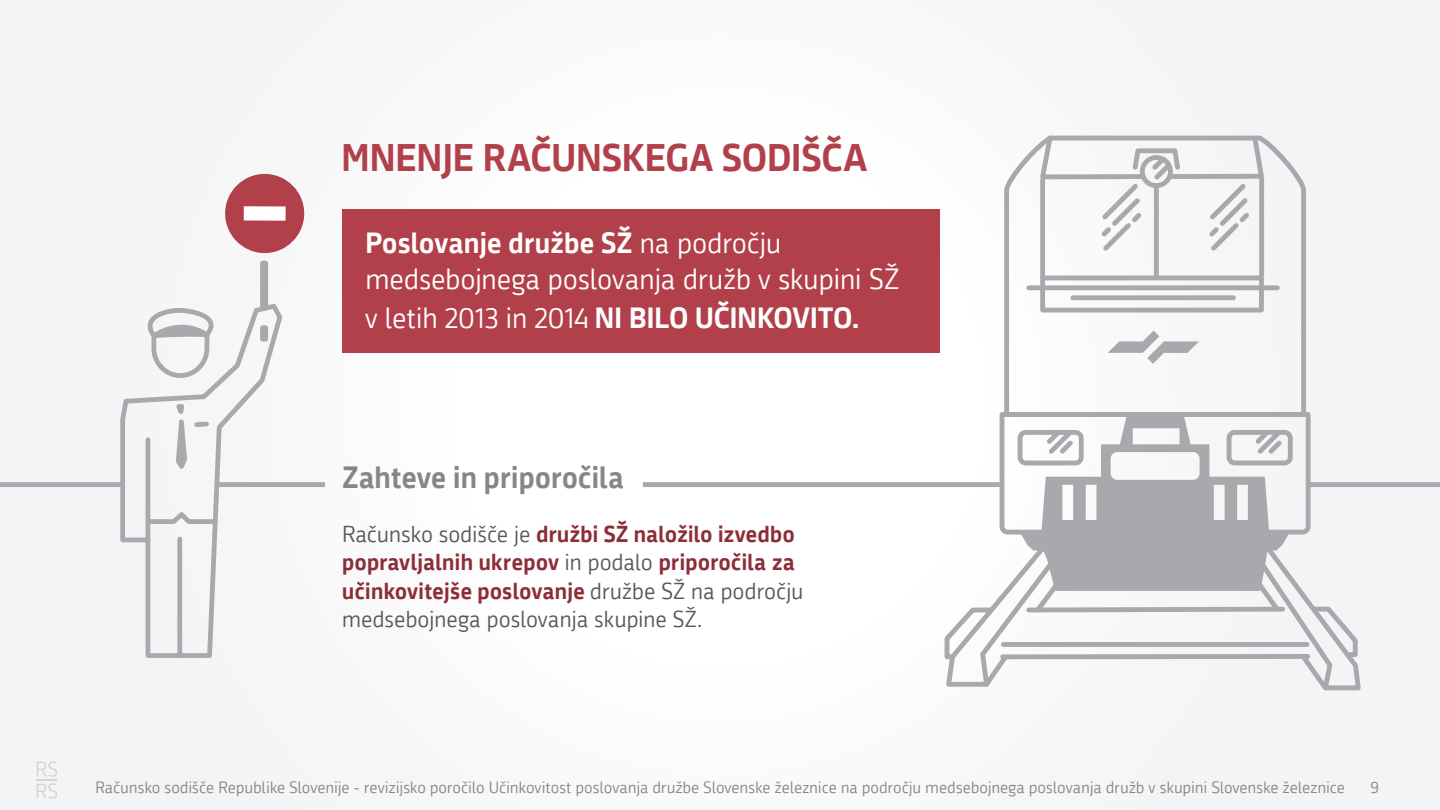
<style>
.page{position:relative;width:1440px;height:810px;background:#f8f8f9}
.page>*{position:absolute;margin:0;border:0;box-sizing:border-box;transform-origin:0 0}
.t1{font:700 37.5px "Republika";letter-spacing:-.02em;color:#b2404b}
.t2{font:700 30px "Republika";letter-spacing:-.01em;color:#878686}
.t3{font:28.5px/35.7px "Republika";letter-spacing:-.015em;color:#fff}
.t4{font:700 28.5px "Republika";letter-spacing:-.015em;color:#fff}
.t5{font:700 22.5px/28.5px "Republika";letter-spacing:-.005em;color:#8c2e37}
.t6{font:15.98px "Republika";letter-spacing:-.01em;color:#878686}
.s1{font-weight:700}
.s2{font-weight:400}
.s3{font-weight:400;color:#57585a}
</style>
<div class="page">
<svg style="left:37px;top:761px;width:20px;height:16px"></svg>
<hr style="left:37px;top:779px;width:20px;height:2px;background:#878686">
<svg style="left:37px;top:783px;width:20px;height:16px"></svg>
<div style="left:643px;top:482px;width:359px;height:5px;background:#a8a9ad"></div>
<div style="left:1308px;top:482px;width:132px;height:5px;background:#a8a9ad"></div>
<div style="left:342px;top:209px;width:598px;height:144px;background:#b2404b"></div>
<div style="left:225px;top:174px;width:79px;height:79px;background:#b2404b;border-radius:50%"></div>
<div style="left:244px;top:206px;width:42px;height:15px;background:#fff"></div>
<svg style="left:120px;top:304px;width:162px;height:354px"></svg>
<svg style="left:172px;top:400px;width:40px;height:77px"></svg>
<svg style="left:257px;top:260px;width:14px;height:54px"></svg>
<div style="left:260px;top:325px;width:8px;height:17px;border:5px solid #a8a9ad"></div>
<svg style="left:1004px;top:140px;width:302px;height:270px"></svg>
<div style="left:1040px;top:179px;width:5px;height:99px;background:#a8a9ad"></div>
<div style="left:1259px;top:178px;width:5px;height:99px;background:#a8a9ad"></div>
<div style="left:1154px;top:186px;width:5px;height:91px;background:#a8a9ad"></div>
<div style="left:1040px;top:276px;width:224px;height:37px;border:5px solid #a8a9ad"></div>
<svg style="left:1037px;top:135px;width:230px;height:120px"></svg>
<svg style="left:1108px;top:331px;width:91px;height:33px"></svg>
<svg style="left:942px;top:410px;width:422px;height:281px"></svg>
<div style="left:1029px;top:285px;width:248px;height:5px;background:#a8a9ad"></div>
<div style="left:1073px;top:295px;width:160px;height:5px;background:#a8a9ad"></div>
<div style="left:217px;top:482px;width:108px;height:5px;background:#a8a9ad"></div>
<div style="left:0;top:482px;width:123px;height:5px;background:#a8a9ad"></div>
<h1 class="t1" style="left:341px;top:129px;width:527px">MNENJE RAČUNSKEGA SODIŠČA</h1>
<h3 class="t3" style="left:365px;top:224px;width:536px"><span class="s1">Poslovanje družbe SŽ</span> na področju medsebojnega poslovanja družb v skupini SŽ</h3>
<h3 class="t4" style="left:365px;top:296px;width:496px"><span class="s2">v letih 2013 in 2014</span> NI BILO UČINKOVITO.</h3>
<h2 class="t2" style="left:342px;top:455px;width:283px">Zahteve in priporočila</h2>
<h3 class="t5" style="left:342px;top:518px;width:463px"><span class="s3">Računsko sodišče je</span> družbi SŽ naložilo izvedbo popravljalnih ukrepov <span class="s3">in podalo</span> priporočila za učinkovitejše poslovanje <span class="s3">družbe SŽ na področju medsebojnega poslovanja skupine SŽ.</span></h3>
<p class="t6" style="left:95px;top:777px;width:1251px">Računsko sodišče Republike Slovenije - revizijsko poročilo Učinkovitost poslovanja družbe Slovenske železnice na področju medsebojnega poslovanja družb v skupini Slovenske železnice</p>
<p class="t6" style="left:1371px;top:777px;width:10px">9</p>
</div>
